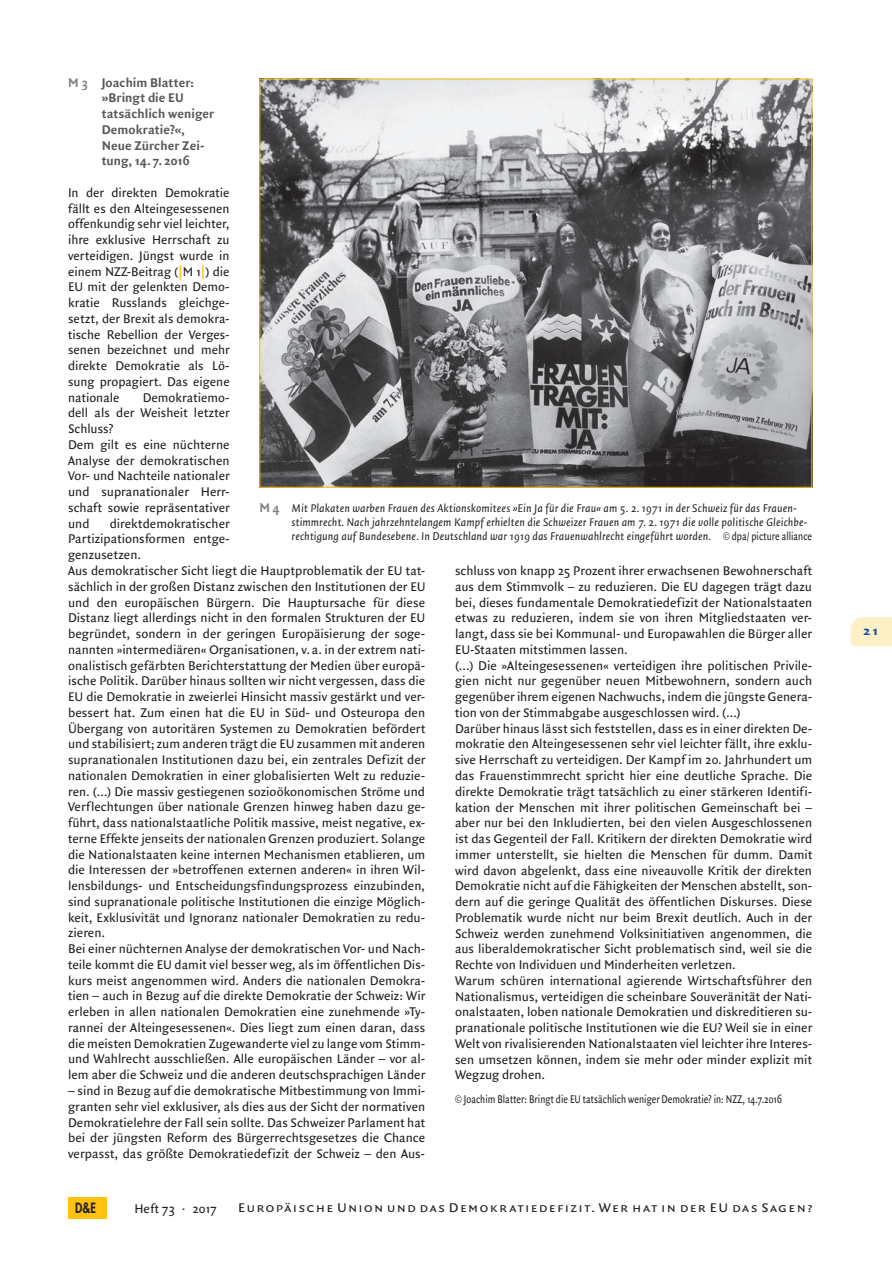
<style>
.page{position:relative;width:892px;height:1261px;background:#fff}
.page>*{position:absolute;margin:0;border:0;box-sizing:border-box;transform-origin:0 0}
.t1{font:800 13.8px "Futura";color:#231f20;scale:.82 1}
.t2{font:13.5px/15.8px "Quadraat Sans";color:#231f20}
.t3{font:700 13.5px/15.8px "Quadraat Sans";letter-spacing:.005em;color:#57585a}
.t4{font:13.5px "Quadraat Sans Caps";letter-spacing:.1em;color:#231f20;scale:1.1 1}
.t5{font:700 13.5px "Quadraat Sans";color:#0d4da1;scale:1.1 1}
.t6{font:italic 12px/14.2px "Quadraat Sans";letter-spacing:.005em;color:#231f20}
.t7{font:12px "Quadraat Sans";letter-spacing:.005em;color:#231f20;scale:.8 1}
.s1{color:#808285}
.s2{font-weight:700;color:#fec210}
.s3{font-weight:700;font-style:normal;font-size:13.5px;color:#808285}
.s4{font-style:normal}
</style>
<div class="page">
<img style="left:261px;top:81px;width:549px;height:405px">
<svg style="left:851px;top:617px;width:41px;height:29px"></svg>
<div style="left:68px;top:1197px;width:38px;height:21px;background:#fec210"></div>
<p class="t3" style="left:102px;top:75px;width:114px;text-indent:-34px"><span class="s1">M 3</span> Joachim Blatter: »Bringt die EU tatsächlich weniger<br>Demokratie?«,<br>Neue Zürcher Zei&shy;tung, 14. 7. 2016</p>
<p class="t2" style="left:68px;top:186px;width:163px;text-align:justify">In der direkten Demokratie fällt es den Alteingesessenen offenkundig sehr viel leichter, ihre exklusive Herrschaft zu verteidigen. Jüngst wurde in einem NZZ-Beitrag (<span class="s2">|</span>M 1<span class="s2">|</span>) die EU mit der gelenkten Demo&shy;kratie Russlands gleichge&shy;setzt, der Brexit als demokra&shy;tische Rebellion der Verges&shy;senen bezeichnet und mehr direkte Demokratie als Lö&shy;sung propagiert. Das eigene nationale</p>
<p class="t2" style="left:68px;top:391px;width:163px;text-indent:75px">Demokratiemo&shy;dell als der Weisheit letzter<br>Schluss?<br>Dem gilt es eine nüchterne<br>Analyse der demokratischen<br>Vor- und Nachteile nationaler und supranationaler Herr&shy;schaft sowie repräsentativer und</p>
<p class="t6" style="left:292px;top:502px;width:522px;text-indent:-32px"><span class="s3">M 4</span> Mit Plakaten warben Frauen des Aktionskomitees »Ein Ja für die Frau« am 5. 2. 1971 in der Schweiz für das Frauen&shy;stimmrecht. Nach jahrzehntelangem Kampf erhielten die Schweizer Frauen am 7. 2. 1971 die volle politische Gleichbe&shy;rechtigung auf Bundesebene. In Deutschland war 1919 das Frauenwahlrecht eingeführt worden. <span class="s4">© dpa/ picture alliance</span></p>
<p class="t2" style="left:68px;top:516px;width:359px;text-indent:42px">direktdemokratischer<br>Partizipationsformen entge-<br>genzusetzen.<br>Aus demokratischer Sicht liegt die Hauptproblematik der EU tat&shy;sächlich in der großen Distanz zwischen den Institutionen der EU und den europäischen Bürgern. Die Hauptursache für diese Distanz liegt allerdings nicht in den formalen Strukturen der EU begründet, sondern in der geringen Europäisierung der soge&shy;nannten »intermediären« Organisationen, v. a. in der extrem nati&shy;onalistisch gefärbten Berichterstattung der Medien über europä&shy;ische Politik. Darüber hinaus sollten wir nicht vergessen, dass die EU die Demokratie in zweierlei Hinsicht massiv gestärkt und ver&shy;bessert hat. Zum einen hat die EU in Süd- und Osteuropa den Übergang von autoritären Systemen zu Demokratien befördert und stabilisiert; zum anderen trägt die EU zusammen mit anderen supranationalen Institutionen dazu bei, ein zentrales Defizit der nationalen Demokratien in einer globalisierten Welt zu reduzie&shy;ren. (…) Die massiv gestiegenen sozioökonomischen Ströme und Verflechtungen über nationale Grenzen hinweg haben dazu ge&shy;führt, dass nationalstaatliche Politik massive, meist negative, ex&shy;terne Effekte jenseits der nationalen Grenzen produziert. Solange die Nationalstaaten keine internen Mechanismen etablieren, um die Interessen der »betroffenen externen anderen« in ihren Wil&shy;lensbildungs- und Entscheidungsfindungsprozess einzubinden, sind supranationale politische Institutionen die einzige Möglich&shy;keit, Exklusivität und Ignoranz nationaler Demokratien zu redu&shy;zieren.<br>Bei einer nüchternen Analyse der demokratischen Vor- und Nach&shy;teile kommt die EU damit viel besser weg, als im öffentlichen Dis&shy;kurs meist angenommen wird. Anders die nationalen Demokra&shy;tien – auch in Bezug auf die direkte Demokratie der Schweiz: Wir erleben in allen nationalen Demokratien eine zunehmende »Ty&shy;rannei der Alteingesessenen«. Dies liegt zum einen daran, dass die meisten Demokratien Zugewanderte viel zu lange vom Stimm&shy;und Wahlrecht ausschließen. Alle europäischen Länder – vor al&shy;lem aber die Schweiz und die anderen deutschsprachigen Länder</p>
<p class="t2" style="left:68px;top:1084px;width:359px;text-align:justify">– sind in Bezug auf die demokratische Mitbestimmung von Immi&shy;granten sehr viel exklusiver, als dies aus der Sicht der normativen Demokratielehre der Fall sein sollte. Das Schweizer Parlament hat bei der jüngsten Reform des Bürgerrechtsgesetzes die Chance verpasst, das größte Demokratiedefizit der Schweiz – den Aus-</p>
<p class="t2" style="left:455px;top:564px;width:359px">schluss von knapp 25 Prozent ihrer erwachsenen Bewohnerschaft aus dem Stimmvolk – zu reduzieren. Die EU dagegen trägt dazu bei, dieses fundamentale Demokratiedefizit der Nationalstaaten etwas zu reduzieren, indem sie von ihren Mitgliedstaaten ver&shy;langt, dass sie bei Kommunal- und Europawahlen die Bürger aller EU-Staaten mitstimmen lassen.<br>(…) Die »Alteingesessenen« verteidigen ihre politischen Privile&shy;gien nicht nur gegenüber neuen Mitbewohnern, sondern auch gegenüber ihrem eigenen Nachwuchs, indem die jüngste Genera&shy;tion von der Stimmabgabe ausgeschlossen wird. (…)<br>Darüber hinaus lässt sich feststellen, dass es in einer direkten De&shy;mokratie den Alteingesessenen sehr viel leichter fällt, ihre exklu&shy;sive Herrschaft zu verteidigen. Der Kampf im 20. Jahrhundert um das Frauenstimmrecht spricht hier eine deutliche Sprache. Die direkte Demokratie trägt tatsächlich zu einer stärkeren Identifi&shy;kation der Menschen mit ihrer politischen Gemeinschaft bei – aber nur bei den Inkludierten, bei den vielen Ausgeschlossenen ist das Gegenteil der Fall. Kritikern der direkten Demokratie wird immer unterstellt, sie hielten die Menschen für dumm. Damit wird davon abgelenkt, dass eine niveauvolle Kritik der direkten Demokratie nicht auf die Fähigkeiten der Menschen abstellt, son&shy;dern auf die geringe Qualität des öffentlichen Diskurses. Diese Problematik wurde nicht nur beim Brexit deutlich. Auch in der Schweiz werden zunehmend Volksinitiativen angenommen, die aus liberaldemokratischer Sicht problematisch sind, weil sie die Rechte von Individuen und Minderheiten verletzen.<br>Warum schüren international agierende Wirtschaftsführer den Nationalismus, verteidigen die scheinbare Souveränität der Nati&shy;onalstaaten, loben nationale Demokratien und diskreditieren su&shy;pranationale politische Institutionen wie die EU? Weil sie in einer Welt von rivalisierenden Nationalstaaten viel leichter ihre Interes&shy;sen umsetzen können, indem sie mehr oder minder explizit mit Wegzug drohen.</p>
<p class="t7" style="left:455px;top:1094px;width:410px">© Joachim Blatter: Bringt die EU tatsächlich weniger Demokratie? in: NZZ, 14.7.2016</p>
<p class="t1" style="left:75px;top:1198px;width:27px">D&amp;E</p>
<p class="t2" style="left:134px;top:1202px;width:84px">Heft 73 · 2017</p>
<p class="t4" style="left:238px;top:1199px;width:523px">Europäische Union und das Demokratiedefizit. Wer hat in der EU das Sagen?</p>
<p class="t5" style="left:863px;top:625px;width:15px">21</p>
</div>
